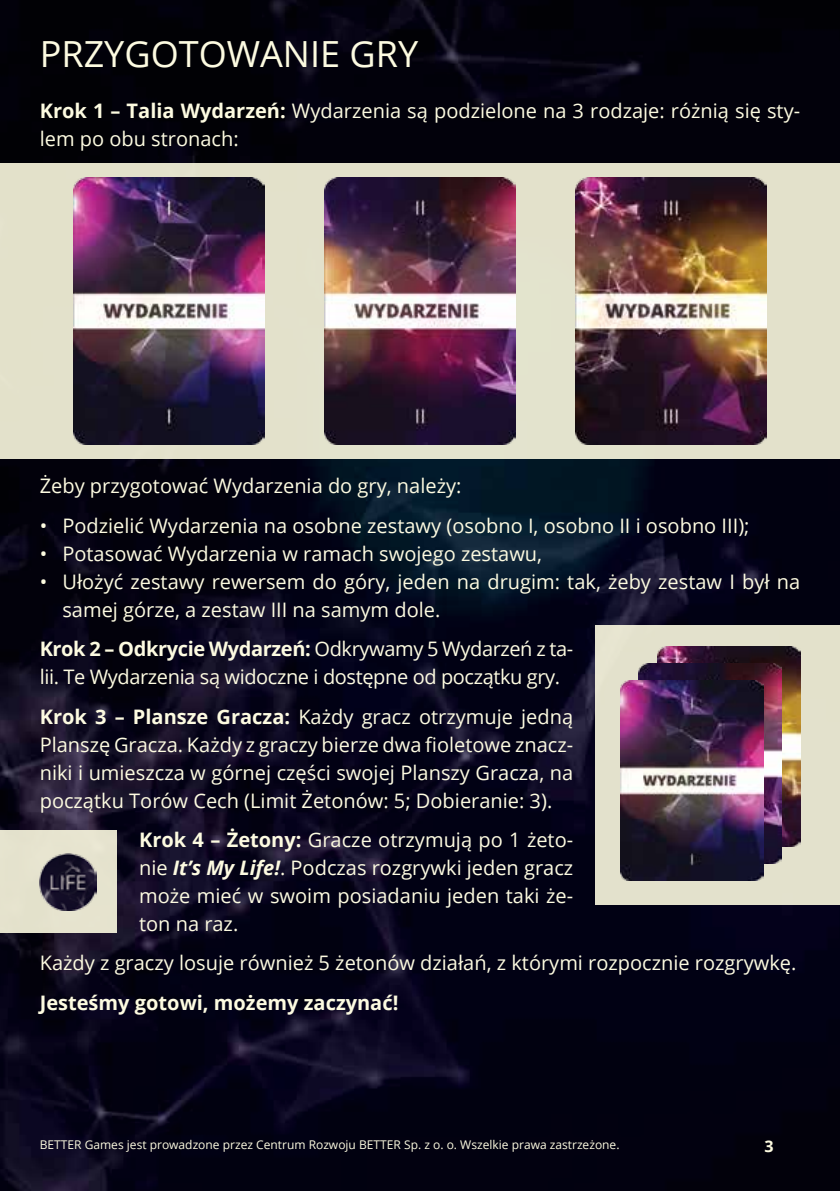
<style>
.page{position:relative;width:840px;height:1191px;background:#fff}
.page>*{position:absolute;margin:0;border:0;box-sizing:border-box;transform-origin:0 0}
.t1{font:36px "Open Sans";color:#fdfbe1}
.t2{font:20px/28px "Open Sans";color:#fdfbe1}
.t3{font:20px/28px "Open Sans";letter-spacing:-.02em;color:#fdfbe1}
.t4{font:700 20px "Open Sans";color:#fdfbe1}
.t5{font:700 16px "Open Sans";color:#fdfbe1}
.t6{font:12px "Open Sans";color:#fdfbe1}
.s1{font-weight:700}
.s2{font-weight:700;font-style:italic}
</style>
<div class="page">
<img style="left:0;top:0;width:839px;height:1191px">
<div style="left:0;top:163px;width:839px;height:296px;background:#e3e1cb"></div>
<div style="left:595px;top:625px;width:244px;height:279px;background:#e3e1cc"></div>
<div style="left:0;top:831px;width:116px;height:102px;background:#e5e3ce"></div>
<img style="left:74px;top:177px;width:190px;height:267px">
<img style="left:324px;top:177px;width:191px;height:267px">
<img style="left:575px;top:177px;width:190px;height:267px">
<img style="left:657px;top:646px;width:142px;height:200px">
<img style="left:638px;top:663px;width:142px;height:200px">
<img style="left:620px;top:680px;width:142px;height:200px">
<img style="left:40px;top:853px;width:56px;height:57px">
<h1 class="t1" style="left:40px;top:30px;width:380px">PRZYGOTOWANIE GRY</h1>
<p class="t2" style="left:40px;top:96px;width:761px"><span class="s1">Krok 1 – Talia Wydarzeń:</span> Wydarzenia są podzielone na 3 rodzaje: różnią się sty&shy;lem po obu stronach:</p>
<p class="t2" style="left:40px;top:471px;width:423px">Żeby przygotować Wydarzenia do gry, należy:</p>
<p class="t2" style="left:40px;top:511px;width:711px">• Podzielić Wydarzenia na osobne zestawy (osobno I, osobno II i osobno III);</p>
<p class="t2" style="left:40px;top:539px;width:503px">• Potasować Wydarzenia w ramach swojego zestawu,</p>
<p class="t2" style="left:62px;top:567px;width:739px;text-indent:-23px">• Ułożyć zestawy rewersem do góry, jeden na drugim: tak, żeby zestaw I był na samej górze, a zestaw III na samym dole.</p>
<p class="t3" style="left:40px;top:634px;width:534px"><span class="s1">Krok 2 – Odkrycie Wydarzeń:</span> Odkrywamy 5 Wydarzeń z ta&shy;lii. Te Wydarzenia są widoczne i dostępne od początku gry.</p>
<p class="t2" style="left:40px;top:701px;width:534px;text-align:justify"><span class="s1">Krok 3 – Plansze Gracza:</span> Każdy gracz otrzymuje jedną Planszę Gracza. Każdy z graczy bierze dwa fioletowe znacz&shy;niki i umieszcza w górnej części swojej Planszy Gracza, na początku Torów Cech (Limit Żetonów: 5; Dobieranie: 3).</p>
<p class="t2" style="left:139px;top:825px;width:435px;text-align:justify"><span class="s1">Krok 4 – Żetony:</span> Gracze otrzymują po 1 żeto&shy;nie <span class="s2">It’s My Life!</span>. Podczas rozgrywki jeden gracz może mieć w swoim posiadaniu jeden taki że&shy;ton na raz.</p>
<p class="t2" style="left:40px;top:948px;width:757px">Każdy z graczy losuje również 5 żetonów działań, z którymi rozpocznie rozgrywkę.</p>
<p class="t4" style="left:40px;top:988px;width:360px">Jesteśmy gotowi, możemy zaczynać!</p>
<p class="t6" style="left:40px;top:1136px;width:581px">BETTER Games jest prowadzone przez Centrum Rozwoju BETTER Sp. z o. o. Wszelkie prawa zastrzeżone.</p>
<p class="t5" style="left:764px;top:1135px;width:11px">3</p>
</div>
